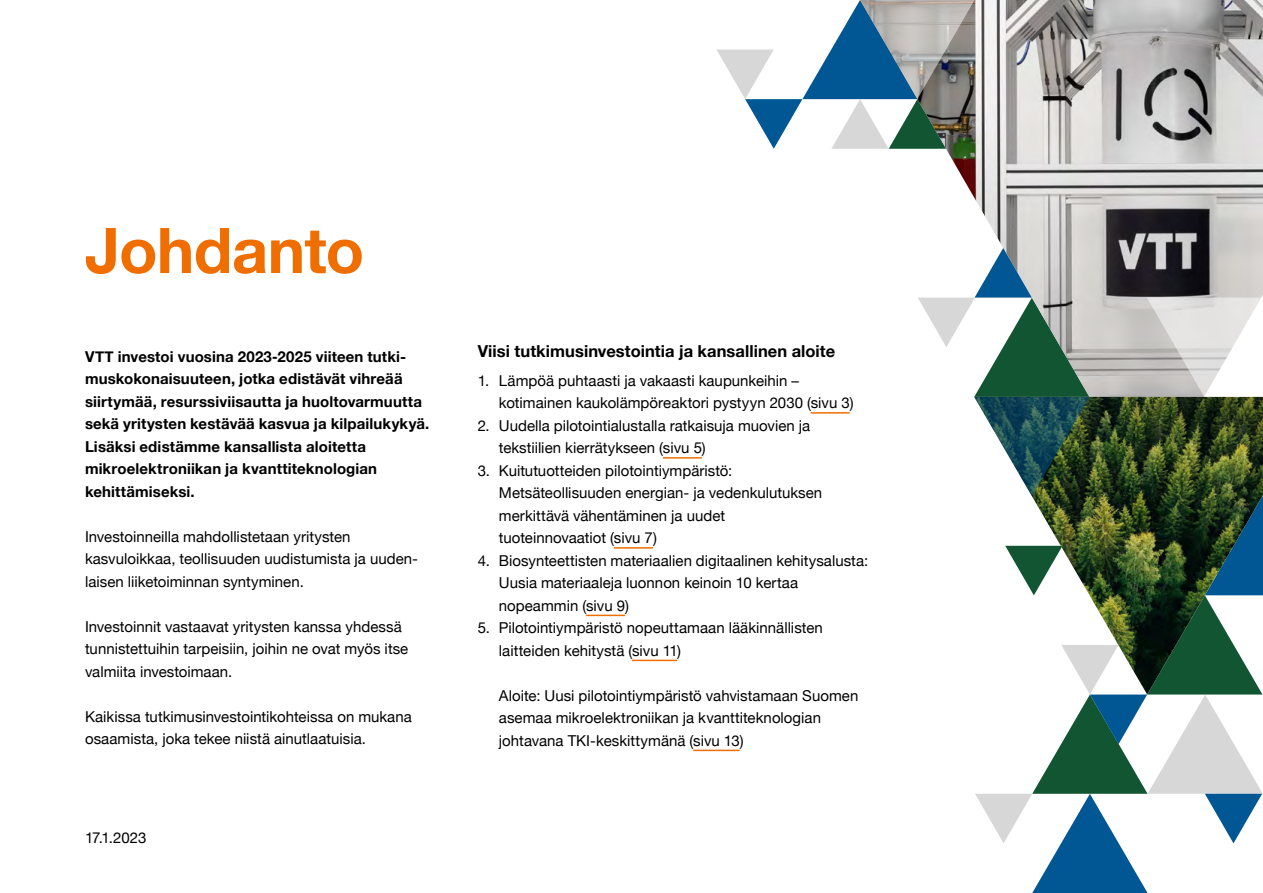
<style>
.page{position:relative;width:1263px;height:893px;background:#fff}
.page>*{position:absolute;margin:0;border:0;box-sizing:border-box;transform-origin:0 0}
.t1{font:700 63px "Helvetica Neue";letter-spacing:-.01em;color:#f06e00}
.t2{font:700 16.5px "Helvetica Neue";letter-spacing:.005em;color:#000}
.t3{font:15px/22.5px "Helvetica Neue";color:#000}
.t4{font:700 15px/22.5px "Helvetica Neue";letter-spacing:.01em;color:#000}
</style>
<div class="page">
<img style="left:946px;top:0;width:317px;height:248px">
<svg style="left:717px;top:0;width:258px;height:149px"></svg>
<svg style="left:918px;top:248px;width:345px;height:645px"></svg>
<hr style="left:811px;top:412px;width:39px;height:2px;background:#f06e00">
<hr style="left:663px;top:457px;width:39px;height:2px;background:#f06e00">
<hr style="left:614px;top:547px;width:39px;height:2px;background:#f06e00">
<hr style="left:586px;top:615px;width:39px;height:1px;background:#f06e00">
<hr style="left:632px;top:660px;width:45px;height:1px;background:#f06e00">
<hr style="left:693px;top:750px;width:47px;height:1px;background:#f06e00">
<h1 class="t1" style="left:85px;top:201px;width:281px">Johdanto</h1>
<p class="t4" style="left:85px;top:346px;width:346px">VTT investoi vuosina 2023‒2025 viiteen tutki&shy;muskokonaisuuteen, jotka edistävät vihreää siirtymää, resurssiviisautta ja huoltovarmuutta sekä yritysten kestävää kasvua ja kilpailukykyä.<br>Lisäksi edistämme kansallista aloitetta mikroelektroniikan ja kvanttiteknologian kehittämiseksi.</p>
<p class="t3" style="left:85px;top:526px;width:335px">Investoinneilla mahdollistetaan yritysten kasvuloikkaa, teollisuuden uudistumista ja uuden&shy;laisen liiketoiminnan syntyminen.</p>
<p class="t3" style="left:85px;top:616px;width:325px">Investoinnit vastaavat yritysten kanssa yhdessä tunnistettuihin tarpeisiin, joihin ne ovat myös itse valmiita investoimaan.</p>
<p class="t3" style="left:85px;top:706px;width:328px">Kaikissa tutkimusinvestointikohteissa on mukana osaamista, joka tekee niistä ainutlaatuisia.</p>
<p class="t3" style="left:85px;top:827px;width:63px">17.1.2023</p>
<p class="t2" style="left:478px;top:339px;width:359px">Viisi tutkimusinvestointia ja kansallinen aloite</p>
<p class="t3" style="left:499px;top:370px;width:356px;text-indent:-21px">1. Lämpöä puhtaasti ja vakaasti kaupunkeihin – kotimainen kaukolämpöreaktori pystyyn 2030 (sivu 3)</p>
<p class="t3" style="left:499px;top:415px;width:313px;text-indent:-21px">2. Uudella pilotointialustalla ratkaisuja muovien ja tekstiilien kierrätykseen (sivu 5)</p>
<p class="t3" style="left:499px;top:460px;width:325px;text-indent:-21px">3. Kuitutuotteiden pilotointiympäristö:<br>Metsäteollisuuden energian- ja vedenkulutuksen merkittävä vähentäminen ja uudet tuoteinnovaatiot (sivu 7)</p>
<p class="t3" style="left:499px;top:550px;width:371px;text-indent:-21px">4. Biosynteettisten materiaalien digitaalinen kehitysalusta:<br>Uusia materiaaleja luonnon keinoin 10 kertaa nopeammin (sivu 9)</p>
<p class="t3" style="left:499px;top:618px;width:325px;text-indent:-21px">5. Pilotointiympäristö nopeuttamaan lääkinnällisten laitteiden kehitystä (sivu 11)</p>
<p class="t3" style="left:499px;top:685px;width:361px">Aloite: Uusi pilotointiympäristö vahvistamaan Suomen asemaa mikroelektroniikan ja kvanttiteknologian johtavana TKI-keskittymänä (sivu 13)</p>
</div>
